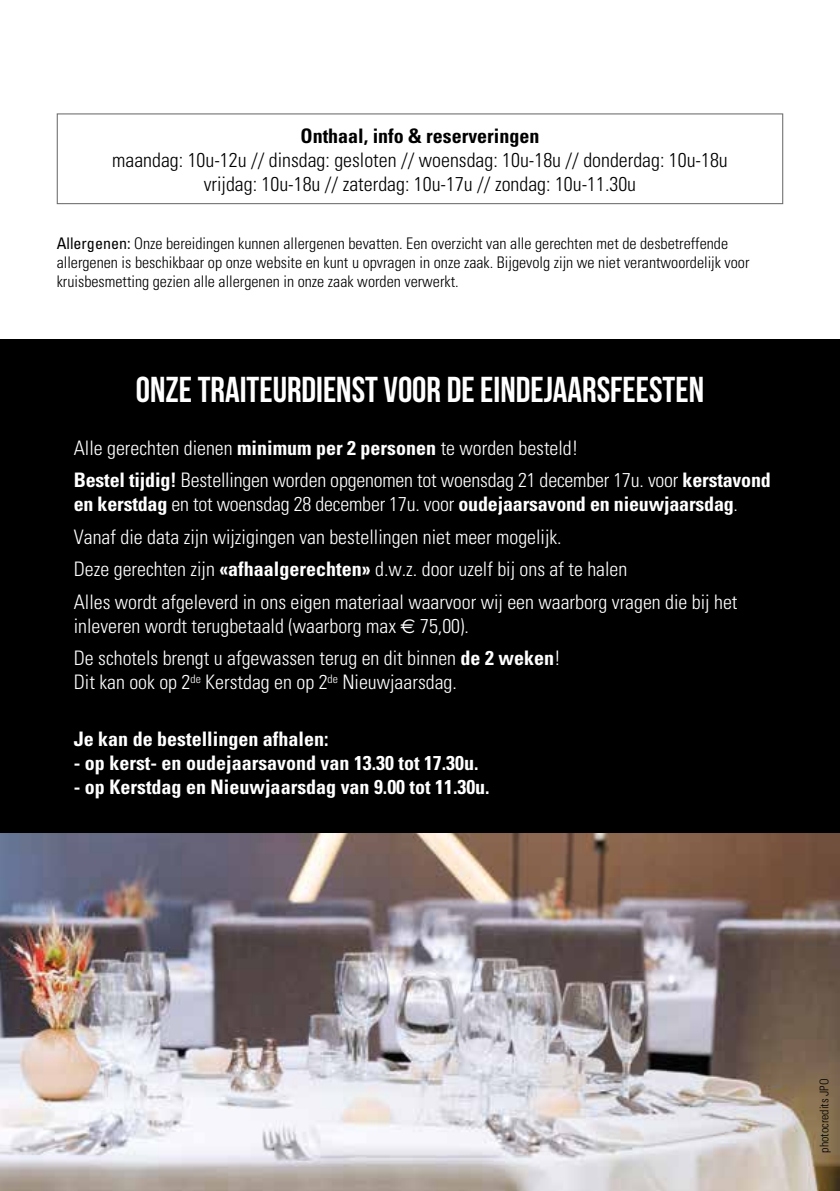
<style>
.page{position:relative;width:840px;height:1191px;background:#fff}
.page>*{position:absolute;margin:0;border:0;box-sizing:border-box;transform-origin:0 0}
.t1{font:36px "Bebas Neue";color:#fff}
.t2{font:300 condensed 20px/32.4px "USR Univers";color:#fff}
.t3{font:300 condensed 20px/24px "USR Univers";color:#000;text-align:center}
.t4{font:700 condensed 20px "USR Univers";color:#fff}
.t5{font:700 condensed 20px "USR Univers";color:#000}
.t6{font:300 condensed 16px/19.2px "USR Univers";color:#000}
.t7{font:300 condensed 12px "USR Univers";color:#000}
.s1{font-weight:400}
.s2{font-weight:700}
.s3{font-family:"Euro Sans";font-weight:400;font-stretch:normal}
</style>
<div class="page">
<div style="left:0;top:339px;width:839px;height:494px;background:#000"></div>
<svg style="left:57px;top:113px;width:725px;height:91px"></svg>
<img style="left:0;top:833px;width:839px;height:358px">
<p class="t5" style="left:300px;top:124px;width:240px">Onthaal, info &amp; reserveringen</p>
<p class="t3" style="left:112px;top:148px;width:617px">maandag: 10u-12u // dinsdag: gesloten // woensdag: 10u-18u // donderdag: 10u-18u vrijdag: 10u-18u // zaterdag: 10u-17u // zondag: 10u-11.30u</p>
<p class="t6" style="left:57px;top:233px;width:693px"><span class="s1">Allergenen:</span> Onze bereidingen kunnen allergenen bevatten. Een overzicht van alle gerechten met de desbetreffende allergenen is beschikbaar op onze website en kunt u opvragen in onze zaak. Bijgevolg zijn we niet verantwoordelijk voor kruisbesmetting gezien alle allergenen in onze zaak worden verwerkt.</p>
<h1 class="t1" style="left:136px;top:370px;width:569px">ONZE TRAITEURDIENST VOOR DE EINDEJAARSFEESTEN</h1>
<p class="t2" style="left:74px;top:431px;width:698px">Alle gerechten dienen <span class="s2">minimum per 2 personen</span> te worden besteld!<br><span class="s2">Bestel tijdig!</span> Bestellingen worden opgenomen tot woensdag 21 december 17u. voor <span class="s2">kerstavond</span></p>
<p class="t2" style="left:74px;top:488px;width:665px"><span class="s2">en kerstdag</span> en tot woensdag 28 december 17u. voor <span class="s2">oudejaarsavond en nieuwjaarsdag</span>.<br>Vanaf die data zijn wijzigingen van bestellingen niet meer mogelijk.<br>Deze gerechten zijn <span class="s2">«afhaalgerechten»</span> d.w.z. door uzelf bij ons af te halen<br>Alles wordt afgeleverd in ons eigen materiaal waarvoor wij een waarborg vragen die bij het</p>
<p class="t2" style="left:74px;top:609px;width:488px">inleveren wordt terugbetaald (waarborg max <span class="s3">€</span> 75,00).<br>De schotels brengt u afgewassen terug en dit binnen <span class="s2">de 2 weken</span>!</p>
<p class="t2" style="left:74px;top:666px;width:384px">Dit kan ook op 2<sup>de</sup> Kerstdag en op 2<sup>de</sup> Nieuwjaarsdag.</p>
<p class="t4" style="left:74px;top:726px;width:256px">Je kan de bestellingen afhalen:</p>
<p class="t4" style="left:74px;top:750px;width:406px">- op kerst- en oudejaarsavond van 13.30 tot 17.30u.</p>
<p class="t4" style="left:74px;top:774px;width:417px">- op Kerstdag en Nieuwjaarsdag van 9.00 tot 11.30u.</p>
<p class="t7" style="left:816px;top:1152px;width:75px;rotate:-90deg">photocredits JPO</p>
</div>
